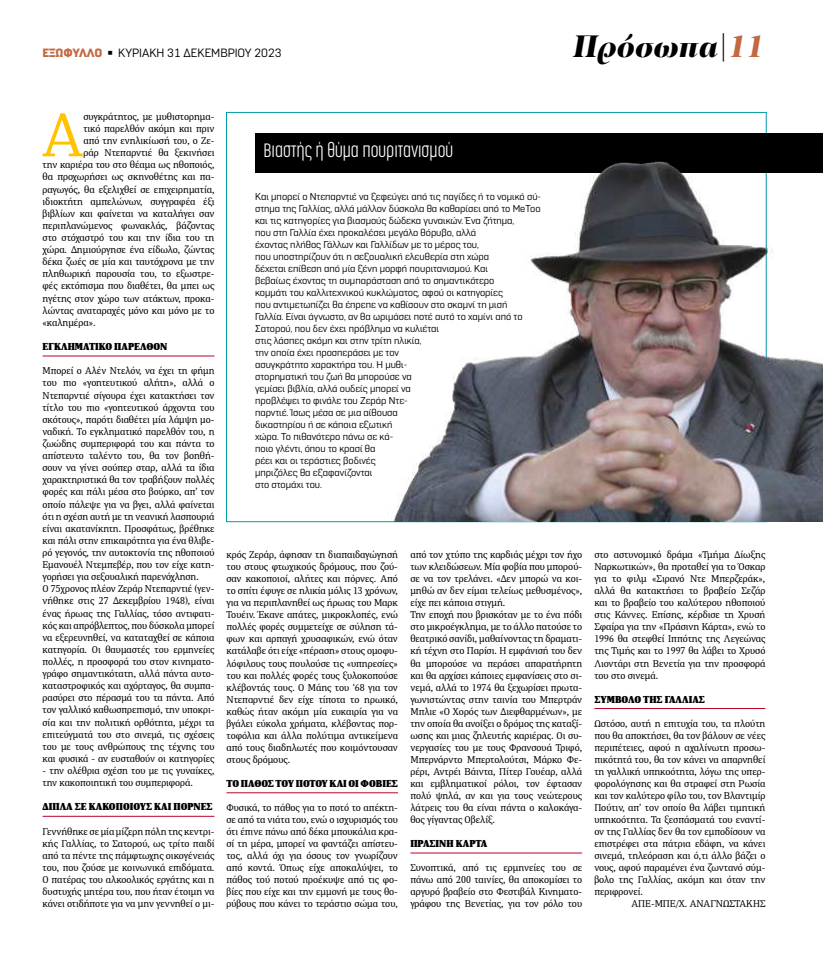
<style>
.page{position:relative;width:823px;height:964px;background:#fff}
.page>*{position:absolute;margin:0;border:0;box-sizing:border-box;transform-origin:0 0}
.t1{font:61.7px "PFDIN Serif";color:#ffc300}
.t2{font:italic 900 32px "PF Regal Display Pro";color:#000}
.t3{font:200 18px "Cocogoose Compressed";color:#fff}
.t4{font:12px "Normative Pro";color:#000}
.t5{font:10px/12px "PFDIN Serif";color:#000;text-align:justify}
.t6{font:10px/12px "Normative Pro";color:#000}
.t7{font:900 10px "PFDIN Serif";color:#000}
.s1{font-weight:900;color:#c46743}
.s2{color:#c46743}
</style>
<div class="page">
<hr style="left:43px;top:356px;width:171px;height:1px;background:#be0027">
<hr style="left:43px;top:816px;width:171px;height:1px;background:#be0027">
<hr style="left:226px;top:792px;width:172px;height:1px;background:#be0027">
<hr style="left:410px;top:853px;width:172px;height:1px;background:#be0027">
<hr style="left:594px;top:708px;width:171px;height:1px;background:#be0027">
<div style="left:255px;top:133px;width:567px;height:40px;background:#000"></div>
<img style="left:388px;top:161px;width:434px;height:361px">
<p class="t4" style="left:43px;top:46px;width:240px"><span class="s1">ΕΞΩΦΥΛΛΟ</span> ◾ ΚΥΡΙΑΚΗ 31 ΔΕΚΕΜΒΡΙΟΥ 2023</p>
<h2 class="t2" style="left:572px;top:26px;width:193px">Πρόσωπα|<span class="s2">11</span></h2>
<h1 class="t1" style="left:42px;top:96px;width:43px">Α</h1>
<p class="t5" style="left:83px;top:111px;width:132px">συγκράτητος, με μυθιστορημα-</p>
<p class="t5" style="left:83px;top:123px;width:132px">τικό παρελθόν ακόμη και πριν</p>
<p class="t5" style="left:83px;top:135px;width:132px">από την ενηλικίωσή του, ο Ζε-</p>
<p class="t5" style="left:83px;top:147px;width:132px">ράρ Ντεπαρντιέ θα ξεκινήσει</p>
<p class="t5" style="left:43px;top:159px;width:173px">την καριέρα του στο θέαμα ως ηθοποιός,</p>
<p class="t5" style="left:43px;top:171px;width:173px">θα προχωρήσει ως σκηνοθέτης και πα-</p>
<p class="t5" style="left:43px;top:183px;width:173px">ραγωγός, θα εξελιχθεί σε επιχειρηματία,</p>
<p class="t5" style="left:43px;top:195px;width:173px">ιδιοκτήτη αμπελώνων, συγγραφέα έξι</p>
<p class="t5" style="left:43px;top:207px;width:173px">βιβλίων και φαίνεται να καταλήγει σαν</p>
<p class="t5" style="left:43px;top:219px;width:173px">περιπλανώμενος φωνακλάς, βάζοντας</p>
<p class="t5" style="left:43px;top:231px;width:173px">στο στόχαστρό του και την ίδια του τη</p>
<p class="t5" style="left:43px;top:244px;width:173px">χώρα. Δημιούργησε ένα είδωλο, ζώντας</p>
<p class="t5" style="left:43px;top:256px;width:173px">δέκα ζωές σε μία και ταυτόχρονα με την</p>
<p class="t5" style="left:43px;top:268px;width:173px">πληθωρική παρουσία του, το εξωστρε-</p>
<p class="t5" style="left:43px;top:280px;width:173px">φές εκτόπισμα που διαθέτει, θα μπει ως</p>
<p class="t5" style="left:43px;top:292px;width:173px">ηγέτης στον χώρο των ατάκτων, προκα-</p>
<p class="t5" style="left:43px;top:304px;width:173px">λώντας αναταραχές μόνο και μόνο με το</p>
<p class="t5" style="left:43px;top:316px;width:54px">«καλημέρα».</p>
<p class="t7" style="left:43px;top:340px;width:126px">ΕΓΚΛΗΜΑΤΙΚΌ ΠΑΡΕΛΘΌΝ</p>
<p class="t5" style="left:43px;top:365px;width:173px;text-align:left">Μπορεί ο Αλέν Ντελόν, να έχει τη φήμη του πιο «γοητευτικού αλήτη», αλλά ο Ντεπαρντιέ σίγουρα έχει κατακτήσει τον τίτλο του πιο «γοητευτικού άρχοντα του σκότους», παρότι διαθέτει μία λάμψη μο&shy;ναδική. Το εγκληματικό παρελθόν του, η ζωώδης συμπεριφορά του και πάντα το απίστευτο ταλέντο του, θα τον βοηθή&shy;σουν να γίνει σούπερ σταρ, αλλά τα ίδια χαρακτηριστικά θα τον τραβήξουν πολλές φορές και πάλι μέσα στο βούρκο, απ’ τον οποίο πάλεψε για να βγει, αλλά φαίνεται ότι η σχέση αυτή με τη νεανική λασπουριά είναι ακατανίκητη. Προσφάτως, βρέθηκε και πάλι στην επικαιρότητα για ένα θλιβε&shy;ρό γεγονός, την αυτοκτονία της ηθοποιού Εμανουέλ Ντεμπεβέρ, που τον είχε κατη&shy;γορήσει για σεξουαλική παρενόχληση.<br>Ο 75χρονος πλέον Ζεράρ Ντεπαρντιέ (γεν&shy;νήθηκε στις 27 Δεκεμβρίου 1948), είναι ένας ήρωας της Γαλλίας, τόσο αντιφατι&shy;κός και απρόβλεπτος, που δύσκολα μπορεί να εξερευνηθεί, να καταταχθεί σε κάποια κατηγορία. Οι θαυμαστές του ερμηνείες πολλές, η προσφορά του στον κινηματο&shy;γράφο σημαντικότατη, αλλά πάντα αυτο&shy;καταστροφικός και αχόρταγος, θα συμπα&shy;ρασύρει στο πέρασμά του τα πάντα. Από τον γαλλικό καθωσπρεπισμό, την υποκρι&shy;σία και την πολιτική ορθότητα, μέχρι τα επιτεύγματά του στο σινεμά, τις σχέσεις του με τους ανθρώπους της τέχνης του και φυσικά - αν ευσταθούν οι κατηγορίες</p>
<p class="t5" style="left:43px;top:764px;width:173px">- την ολέθρια σχέση του με τις γυναίκες, την κακοποιητική του συμπεριφορά.</p>
<p class="t7" style="left:43px;top:800px;width:171px">ΔΊΠΛΑ ΣΕ ΚΑΚΟΠΟΙΟΎΣ ΚΑΙ ΠΌΡΝΕΣ</p>
<p class="t5" style="left:43px;top:825px;width:173px">Γεννήθηκε σε μία μίζερη πόλη της κεντρι&shy;κής Γαλλίας, το Σατορού, ως τρίτο παιδί από τα πέντε της πάμφτωχης οικογένειάς του, που ζούσε με κοινωνικά επιδόματα.<br>Ο πατέρας του αλκοολικός εργάτης και η δυστυχής μητέρα του, που ήταν έτοιμη να κάνει οτιδήποτε για να μην γεννηθεί ο μι-</p>
<h3 class="t3" style="left:263px;top:138px;width:191px">Βιαστής ή θύμα πουριτανισμού</h3>
<p class="t6" style="left:255px;top:190px;width:287px">Και μπορεί ο Ντεπαρντιέ να ξεφεύγει από τις παγίδες ή το νομικό σύ&shy;στημα της Γαλλίας, αλλά μάλλον δύσκολα θα καθαρίσει από το MeToo και τις κατηγορίες για βιασμούς δώδεκα γυναικών. Ένα ζήτημα,<br>που στη Γαλλία έχει προκαλέσει μεγάλο θόρυβο, αλλά<br>έχοντας πλήθος Γάλλων και Γαλλίδων με το μέρος του,<br>που υποστηρίζουν ότι η σεξουαλική ελευθερία στη χώρα<br>δέχεται επίθεση από μία ξένη μορφή πουριτανισμού. Και<br>βεβαίως έχοντας τη συμπαράσταση από το σημαντικότερο<br>κομμάτι του καλλιτεχνικού κυκλώματος, αφού οι κατηγορίες<br>που αντιμετωπίζει θα έπρεπε να καθίσουν στο σκαμνί τη μισή<br>Γαλλία. Είναι άγνωστο, αν θα ωριμάσει ποτέ αυτό το χαμίνι από το Σατορού, που δεν έχει πρόβλημα να κυλιέται<br>στις λάσπες ακόμη και στην τρίτη ηλικία,<br>την οποία έχει προσπεράσει με τον<br>ασυγκράτητο χαρακτήρα του. Η μυθι-<br>στορηματική του ζωή θα μπορούσε να<br>γεμίσει βιβλία, αλλά ουδείς μπορεί να<br>προβλέψει το φινάλε του Ζεράρ Ντε-<br>παρντιέ. Ίσως μέσα σε μια αίθουσα<br>δικαστηρίου ή σε κάποια εξωτική<br>χώρα. Το πιθανότερο πάνω σε κά-<br>ποιο γλέντι, όπου το κρασί θα<br>ρέει και οι τεράστιες βοδινές<br>μπριζόλες θα εξαφανίζονται<br>στο στομάχι του.</p>
<p class="t5" style="left:226px;top:548px;width:173px">κρός Ζεράρ, άφησαν τη διαπαιδαγώγησή του στους φτωχικούς δρόμους, που ζού&shy;σαν κακοποιοί, αλήτες και πόρνες. Από το σπίτι έφυγε σε ηλικία μόλις 13 χρόνων, για να περιπλανηθεί ως ήρωας του Μαρκ Τουέιν. Έκανε απάτες, μικροκλοπές, ενώ πολλές φορές συμμετείχε σε σύληση τά&shy;φων και αρπαγή χρυσαφικών, ενώ όταν κατάλαβε ότι είχε «πέραση» στους ομοφυ&shy;λόφιλους τους πουλούσε τις «υπηρεσίες» του και πολλές φορές τους ξυλοκοπούσε κλέβοντάς τους. Ο Μάης του ‘68 για τον Ντεπαρντιέ δεν είχε τίποτα το ηρωικό, καθώς ήταν ακόμη μία ευκαιρία για να βγάλει εύκολα χρήματα, κλέβοντας πορ&shy;τοφόλια και άλλα πολύτιμα αντικείμενα από τους διαδηλωτές που κοιμόντουσαν στους δρόμους.</p>
<p class="t7" style="left:226px;top:777px;width:173px">ΤΟ ΠΆΘΟΣ ΤΟΥ ΠΟΤΟΎ ΚΑΙ ΟΙ ΦΟΒΊΕΣ</p>
<p class="t5" style="left:226px;top:801px;width:173px">Φυσικά, το πάθος για το ποτό το απέκτη&shy;σε από τα νιάτα του, ενώ ο ισχυρισμός του ότι έπινε πάνω από δέκα μπουκάλια κρα&shy;σί τη μέρα, μπορεί να φαντάζει απίστευ&shy;τος, αλλά όχι για όσους τον γνωρίζουν από κοντά. Όπως είχε αποκαλύψει, το πάθος τού ποτού προέκυψε από τις φο&shy;βίες που είχε και την εμμονή με τους θο&shy;ρύβους που κάνει το τεράστιο σώμα του,</p>
<p class="t5" style="left:410px;top:548px;width:173px;text-align:left">από τον χτύπο της καρδιάς μέχρι τον ήχο των κλειδώσεων. Μία φοβία που μπορού&shy;σε να τον τρελάνει. «Δεν μπορώ να κοι&shy;μηθώ αν δεν είμαι τελείως μεθυσμένος», είχε πει κάποια στιγμή.<br>Την εποχή που βρισκόταν με το ένα πόδι στο μικροέγκλημα, με το άλλο πατούσε το θεατρικό σανίδι, μαθαίνοντας τη δραματι&shy;κή τέχνη στο Παρίσι. Η εμφάνισή του δεν θα μπορούσε να περάσει απαρατήρητη και θα αρχίσει κάποιες εμφανίσεις στο σι&shy;νεμά, αλλά το 1974 θα ξεχωρίσει πρωτα&shy;γωνιστώντας στην ταινία του Μπερτράν Μπλιε «Ο Χορός των Διεφθαρμένων», με την οποία θα ανοίξει ο δρόμος της καταξί&shy;ωσης και μιας ζηλευτής καριέρας. Οι συ&shy;νεργασίες του με τους Φρανσουά Τριφό, Μπερνάρντο Μπερτολούτσι, Μάρκο Φε&shy;ρέρι, Αντρέι Βάιντα, Πίτερ Γουέαρ, αλλά και εμβληματικοί ρόλοι, τον έφτασαν πολύ ψηλά, αν και για τους νεώτερους λάτρεις του θα είναι πάντα ο καλοκάγα&shy;θος γίγαντας Οβελίξ.</p>
<p class="t7" style="left:410px;top:837px;width:78px">ΠΡΆΣΙΝΗ ΚΆΡΤΑ</p>
<p class="t5" style="left:410px;top:862px;width:173px">Συνοπτικά, από τις ερμηνείες του σε πάνω από 200 ταινίες, θα αποκομίσει το αργυρό βραβείο στο Φεστιβάλ Κινηματο&shy;γράφου της Βενετίας, για τον ρόλο του</p>
<p class="t5" style="left:594px;top:548px;width:172px">στο αστυνομικό δράμα «Τμήμα Δίωξης Ναρκωτικών», θα προταθεί για το Όσκαρ για το φιλμ «Σιρανό Ντε Μπερζεράκ», αλλά θα κατακτήσει το βραβείο Σεζάρ και το βραβείο του καλύτερου ηθοποιού στις Κάννες. Επίσης, κέρδισε τη Χρυσή Σφαίρα για την «Πράσινη Κάρτα», ενώ το 1996 θα στεφθεί Ιππότης της Λεγεώνας της Τιμής και το 1997 θα λάβει το Χρυσό Λιοντάρι στη Βενετία για την προσφορά του στο σινεμά.</p>
<p class="t7" style="left:594px;top:692px;width:112px">ΣΎΜΒΟΛΟ ΤΗΣ ΓΑΛΛΊΑΣ</p>
<p class="t5" style="left:594px;top:717px;width:172px">Ωστόσο, αυτή η επιτυχία του, τα πλούτη που θα αποκτήσει, θα τον βάλουν σε νέες περιπέτειες, αφού η αχαλίνωτη προσω&shy;πικότητά του, θα τον κάνει να απαρνηθεί τη γαλλική υπηκοότητα, λόγω της υπερ&shy;φορολόγησης και θα στραφεί στη Ρωσία και τον καλύτερο φίλο του, τον Βλαντιμίρ Πούτιν, απ’ τον οποίο θα λάβει τιμητική υπηκοότητα. Τα ξεσπάσματά του εναντί&shy;ον της Γαλλίας δεν θα τον εμποδίσουν να επιστρέφει στα πάτρια εδάφη, να κάνει σινεμά, τηλεόραση και ό,τι άλλο βάζει ο νους, αφού παραμένει ένα ζωντανό σύμ&shy;βολο της Γαλλίας, ακόμη και όταν την περιφρονεί.</p>
<p class="t5" style="left:631px;top:898px;width:135px">ΑΠΕ-ΜΠΕ/Χ. ΑΝΑΓΝΩΣΤΆΚΗΣ</p>
</div>
